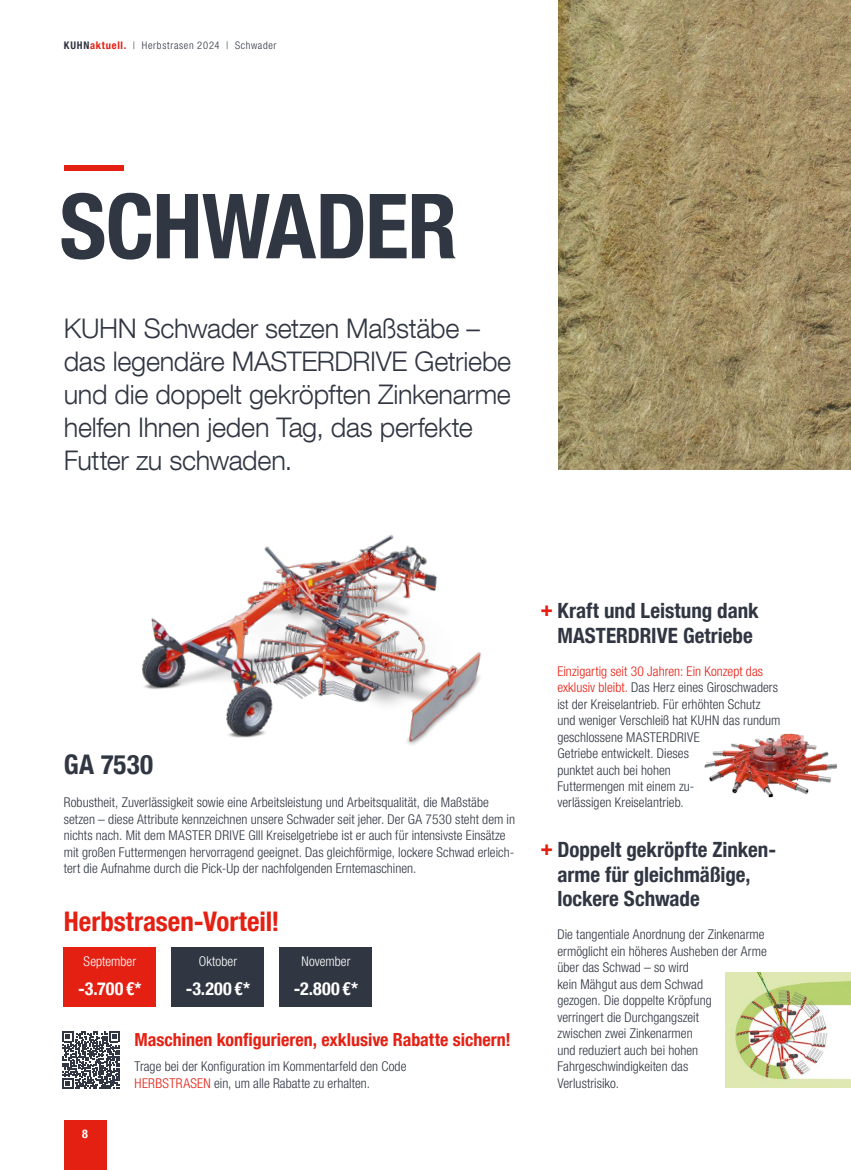
<style>
.page{position:relative;width:851px;height:1170px;background:#fff}
.page>*{position:absolute;margin:0;border:0;box-sizing:border-box;transform-origin:0 0}
.t1{font:700 condensed 90px "Helvetica Neue LT Com";letter-spacing:-.015em;color:#303642}
.t2{font:300 27px/33px "Helvetica Neue LT Com";letter-spacing:-.01em;color:#303642}
.t3{font:700 condensed 27px "Helvetica Neue LT Com";color:#e42013}
.t4{font:700 condensed 27px "Helvetica Neue LT Com";letter-spacing:.01em;color:#303642}
.t5{font:700 condensed 21px/24.8px "Helvetica Neue LT Com";color:#303642;text-align:center}
.t6{font:700 condensed 18px "Helvetica Neue LT Com";color:#e42013}
.t7{font:700 condensed 18px "Helvetica Neue LT Com";letter-spacing:.015em;color:#fff}
.t8{font:300 condensed 13.5px/16.5px "Helvetica Neue LT Com";letter-spacing:.005em;color:#303642}
.t9{font:300 condensed 13.5px "Helvetica Neue LT Com";letter-spacing:.005em;color:#fff}
.t10{font:700 condensed 12px "Helvetica Neue LT Com";color:#fff}
.t11{font:300 condensed 10.5px "Helvetica Neue LT Com";letter-spacing:.065em;color:#303642}
.s1{font-weight:700}
.s2{font-weight:700;color:#e42013}
.s3{color:#e42013}
</style>
<div class="page">
<img style="left:558px;top:0;width:292px;height:469px">
<img style="left:142px;top:534px;width:339px;height:211px">
<img style="left:704px;top:733px;width:132px;height:64px">
<img style="left:725px;top:972px;width:125px;height:115px">
<div style="left:64px;top:1120px;width:42px;height:49px;background:#e42013"></div>
<div style="left:64px;top:165px;width:59px;height:6px;background:#e42013"></div>
<svg style="left:63px;top:1031px;width:57px;height:57px"></svg>
<div style="left:64px;top:946px;width:92px;height:60px;background:#e42013"></div>
<div style="left:172px;top:946px;width:92px;height:60px;background:#303642"></div>
<div style="left:280px;top:946px;width:92px;height:60px;background:#303642"></div>
<p class="t11" style="left:64px;top:40px;width:214px"><span class="s1">KUHN</span><span class="s2">aktuell.</span> | Herbstrasen 2024 | Schwader</p>
<h1 class="t1" style="left:60px;top:172px;width:399px">SCHWADER</h1>
<h2 class="t2" style="left:64px;top:311px;width:449px">KUHN Schwader setzen Maßstäbe – das legendäre MASTERDRIVE Getriebe und die doppelt gekröpften Zinkenarme helfen Ihnen jeden Tag, das perfekte<br>Futter zu schwaden.</h2>
<h2 class="t4" style="left:64px;top:748px;width:91px">GA 7530</h2>
<p class="t8" style="left:64px;top:794px;width:452px">Robustheit, Zuverlässigkeit sowie eine Arbeitsleistung und Arbeitsqualität, die Maßstäbe setzen – diese Attribute kennzeichnen unsere Schwader seit jeher. Der GA 7530 steht dem in nichts nach. Mit dem MASTER DRIVE Glll Kreiselgetriebe ist er auch für intensivste Einsätze mit großen Futtermengen hervorragend geeignet. Das gleichförmige, lockere Schwad erleich&shy;tert die Aufnahme durch die Pick-Up der nachfolgenden Erntemaschinen.</p>
<h2 class="t3" style="left:64px;top:905px;width:217px">Herbstrasen-Vorteil!</h2>
<p class="t9" style="left:199px;top:953px;width:40px">Oktober</p>
<h3 class="t7" style="left:186px;top:978px;width:66px">-3.200 €*</h3>
<p class="t9" style="left:84px;top:953px;width:54px">September</p>
<h3 class="t7" style="left:78px;top:978px;width:65px">-3.700 €*</h3>
<p class="t9" style="left:301px;top:953px;width:50px">November</p>
<h3 class="t7" style="left:294px;top:978px;width:66px">-2.800€*</h3>
<p class="t10" style="left:82px;top:1126px;width:7px">8</p>
<h3 class="t6" style="left:135px;top:1029px;width:377px">Maschinen konfi-gurieren, exklusive Rabatte sichern!</h3>
<p class="t8" style="left:135px;top:1057px;width:273px">Trage bei der Konfiguration im Kommentarfeld den Code<br><span class="s3">HERBSTRASEN</span> ein, um alle Rabatte zu erhalten.</p>
<h3 class="t5" style="left:540px;top:598px;width:220px"><span class="s3">+</span> Kraft und Leistung dank<br>MASTERDRIVE Getriebe</h3>
<p class="t8" style="left:557px;top:662px;width:224px"><span class="s3">Einzigartig seit 30 Jahren: Ein Konzept das exklusiv bleibt.</span> Das Herz eines Giroschwaders ist der Kreiselantrieb. Für erhöhten Schutz und weniger Verschleiß hat KUHN das rundum geschlossene MASTERDRIVE<br>Getriebe entwickelt. Dieses<br>punktet auch bei hohen<br>Futtermengen mit einem zu-<br>verlässigen Kreiselantrieb.</p>
<h3 class="t5" style="left:557px;top:837px;width:218px;text-align:left;text-indent:-17px"><span class="s3">+</span> Doppelt gekröpfte Zinken&shy;arme für gleichmäßige, lockere Schwade</h3>
<p class="t8" style="left:557px;top:926px;width:211px">Die tangentiale Anordnung der Zinkenarme ermöglicht ein höheres Ausheben der Arme über das Schwad – so wird<br>kein Mähgut aus dem Schwad<br>gezogen. Die doppelte Kröpfung<br>verringert die Durchgangszeit<br>zwischen zwei Zinkenarmen<br>und reduziert auch bei hohen<br>Fahrgeschwindigkeiten das<br>Verlustrisiko.</p>
</div>
